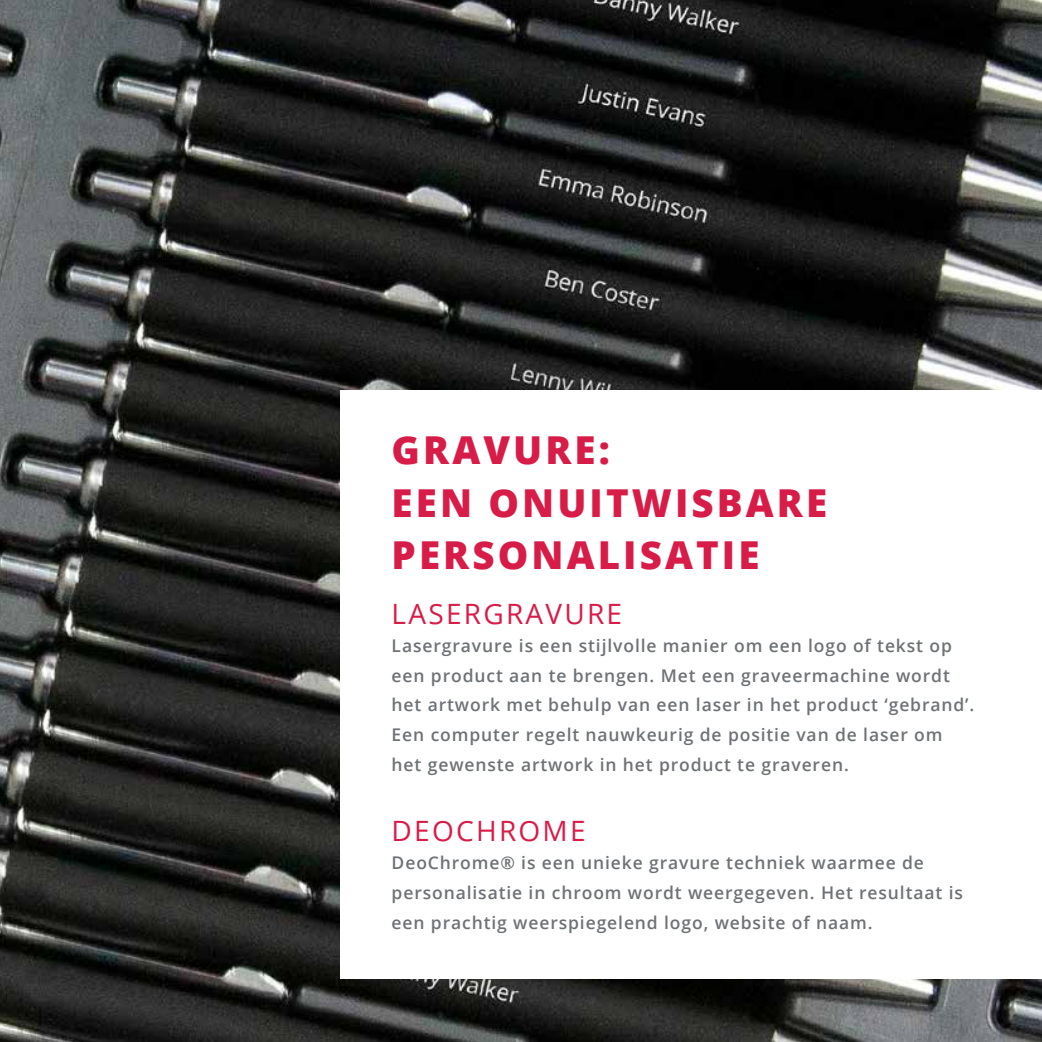
<style>
.page{position:relative;width:1042px;height:1042px;background:#fff}
.page>*{position:absolute;margin:0;border:0;box-sizing:border-box;transform-origin:0 0}
.t1{font:800 38.5px/52.5px "Open Sans";letter-spacing:.08em;color:#d81c48}
.t2{font:28px "Open Sans";letter-spacing:.08em;color:#d81c48}
.t3{font:600 17.5px/29.8px "Open Sans";letter-spacing:.05em;color:#6e7276}
</style>
<div class="page">
<img style="left:0;top:0;width:1042px;height:1042px">
<div style="left:341px;top:390px;width:701px;height:589px;background:#fff"></div>
<h1 class="t1" style="left:392px;top:422px;width:437px">GRAVURE:<br>EEN ONUITWISBARE<br>PERSONALISATIE</h1>
<h2 class="t2" style="left:392px;top:594px;width:232px">LASERGRAVURE</h2>
<p class="t3" style="left:392px;top:630px;width:584px">Lasergravure is een stijlvolle manier om een logo of tekst op een product aan te brengen. Met een graveermachine wordt het artwork met behulp van een laser in het product ‘gebrand’.<br>Een computer regelt nauwkeurig de positie van de laser om het gewenste artwork in het product te graveren.</p>
<h2 class="t2" style="left:392px;top:811px;width:196px">DEOCHROME</h2>
<p class="t3" style="left:392px;top:847px;width:573px">DeoChrome® is een unieke gravure techniek waarmee de personalisatie in chroom wordt weergegeven. Het resultaat is een prachtig weerspiegelend logo, website of naam.</p>
</div>
